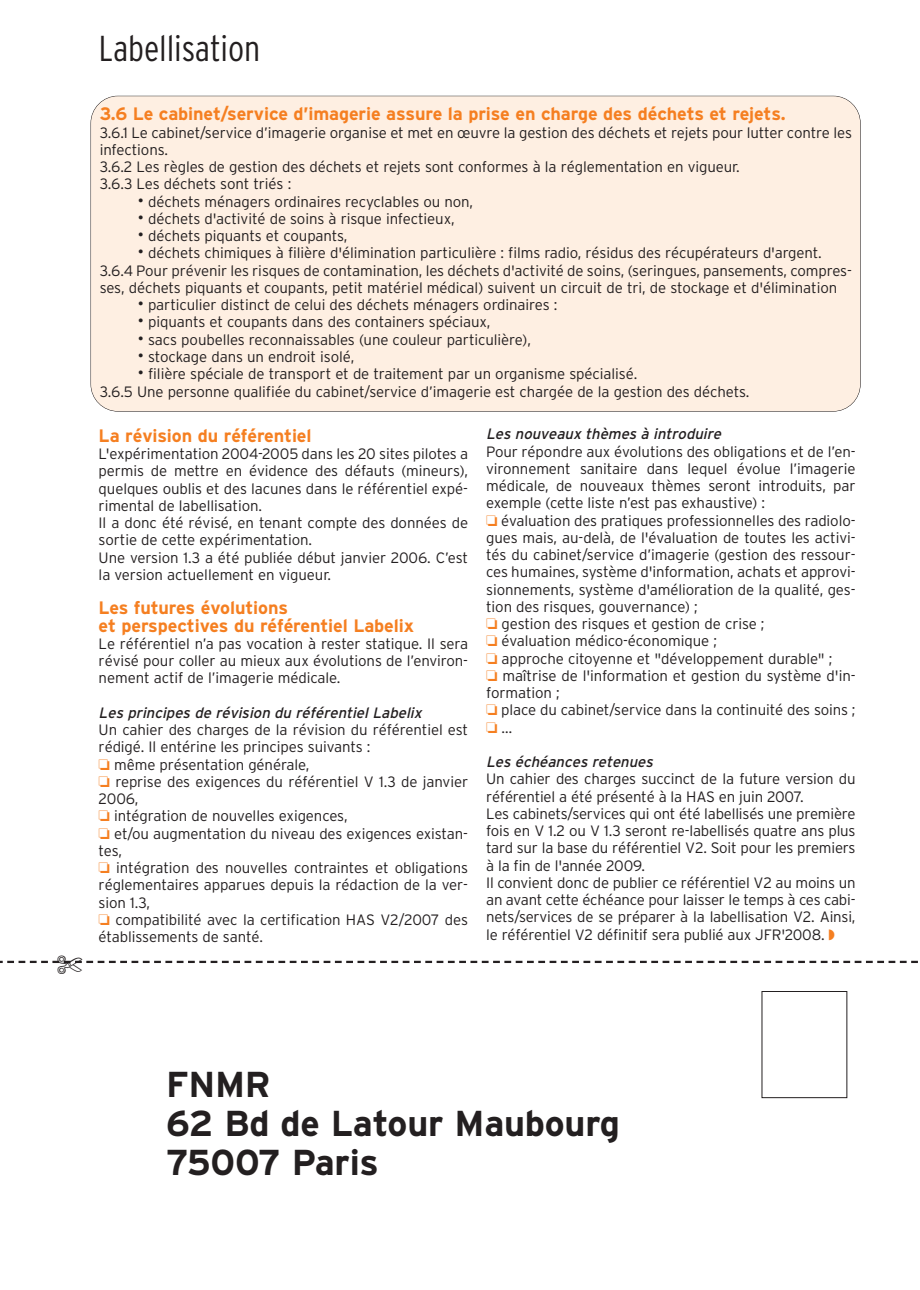
<style>
.page{position:relative;width:920px;height:1290px;background:#fff}
.page>*{position:absolute;margin:0;border:0;box-sizing:border-box;transform-origin:0 0}
.t1{font:700 36px/39px "Interstate";letter-spacing:-.005em;color:#231f20}
.t2{font:300 condensed 36px "Interstate";letter-spacing:-.005em;color:#231f20}
.t3{font:700 18px/17.2px "Interstate";letter-spacing:-.005em;color:#f57f21}
.t4{font:300 15px/17.2px "Interstate";letter-spacing:-.005em;color:#231f20}
.t5{font:italic 15px "Interstate";color:#231f20}
.s1{font-size:18px}
.s2{color:#f57f21}
</style>
<div class="page">
<div style="left:91px;top:96px;width:769px;height:315px;background:#feefe2;border-radius:27px"></div>
<div style="left:762px;top:991px;width:85px;height:107px;border:1px solid #231f20"></div>
<svg style="left:0;top:960px;width:918px;height:3px"></svg>
<h1 class="t2" style="left:99px;top:27px;width:163px">Labellisation</h1>
<p class="t3" style="left:100px;top:106px;width:687px">3.6 Le cabinet/service d’imagerie assure la prise en charge des déchets et rejets.</p>
<p class="t4" style="left:100px;top:124px;width:754px">3.6.1 Le cabinet/service d’imagerie organise et met en œuvre la gestion des déchets et rejets pour lutter contre les infections.<br>3.6.2 Les règles de gestion des déchets et rejets sont conformes à la réglementation en vigueur.<br>3.6.3 Les déchets sont triés :</p>
<p class="t4" style="left:137px;top:193px;width:337px"><span class="s1">•</span> déchets ménagers ordinaires recyclables ou non,</p>
<p class="t4" style="left:137px;top:210px;width:319px"><span class="s1">•</span> déchets d'activité de soins à risque infectieux,</p>
<p class="t4" style="left:137px;top:227px;width:212px"><span class="s1">•</span> déchets piquants et coupants,</p>
<p class="t4" style="left:100px;top:245px;width:754px;text-indent:38px"><span class="s1">•</span> déchets chimiques à filière d'élimination particulière : films radio, résidus des récupérateurs d'argent.<br>3.6.4 Pour prévenir les risques de contamination, les déchets d'activité de soins, (seringues, pansements, compres&shy;ses, déchets piquants et coupants, petit matériel médical) suivent un circuit de tri, de stockage et d'élimination</p>
<p class="t4" style="left:137px;top:296px;width:422px"><span class="s1">•</span> particulier distinct de celui des déchets ménagers ordinaires :</p>
<p class="t4" style="left:137px;top:314px;width:355px"><span class="s1">•</span> piquants et coupants dans des containers spéciaux,</p>
<p class="t4" style="left:137px;top:331px;width:395px"><span class="s1">•</span> sacs poubelles reconnaissables (une couleur particulière),</p>
<p class="t4" style="left:137px;top:348px;width:218px"><span class="s1">•</span> stockage dans un endroit isolé,</p>
<p class="t4" style="left:100px;top:365px;width:651px;text-indent:38px"><span class="s1">•</span> filière spéciale de transport et de traitement par un organisme spécialisé.<br>3.6.5 Une personne qualifiée du cabinet/service d’imagerie est chargée de la gestion des déchets.</p>
<p class="t3" style="left:99px;top:427px;width:214px">La révision du référentiel</p>
<p class="t4" style="left:99px;top:445px;width:371px">L'expérimentation 2004-2005 dans les 20 sites pilotes a permis de mettre en évidence des défauts (mineurs), quelques oublis et des lacunes dans le référentiel expé&shy;rimental de labellisation.<br>Il a donc été révisé, en tenant compte des données de sortie de cette expérimentation.<br>Une version 1.3 a été publiée début janvier 2006. C’est la version actuellement en vigueur.</p>
<p class="t3" style="left:99px;top:599px;width:317px">Les futures évolutions<br>et perspectives du référentiel Labelix</p>
<p class="t4" style="left:99px;top:635px;width:371px;text-align:justify">Le référentiel n’a pas vocation à rester statique. Il sera révisé pour coller au mieux aux évolutions de l’environ&shy;nement actif de l’imagerie médicale.</p>
<p class="t5" style="left:99px;top:704px;width:327px">Les principes de révision du référentiel Labelix</p>
<p class="t4" style="left:99px;top:721px;width:371px">Un cahier des charges de la révision du référentiel est rédigé. Il entérine les principes suivants :<br><span class="s2">❏</span> même présentation générale,<br><span class="s2">❏</span> reprise des exigences du référentiel V 1.3 de janvier 2006,<br><span class="s2">❏</span> intégration de nouvelles exigences,<br><span class="s2">❏</span> et/ou augmentation du niveau des exigences existan&shy;tes,<br><span class="s2">❏</span> intégration des nouvelles contraintes et obligations réglementaires apparues depuis la rédaction de la ver&shy;sion 1.3,<br><span class="s2">❏</span> compatibilité avec la certification HAS V2/2007 des établissements de santé.</p>
<p class="t5" style="left:486px;top:425px;width:239px">Les nouveaux thèmes à introduire</p>
<p class="t4" style="left:486px;top:443px;width:371px">Pour répondre aux évolutions des obligations et de l’en&shy;vironnement sanitaire dans lequel évolue l’imagerie médicale, de nouveaux thèmes seront introduits, par exemple (cette liste n’est pas exhaustive) :<br><span class="s2">❏</span> évaluation des pratiques professionnelles des radiolo&shy;gues mais, au-delà, de l'évaluation de toutes les activi&shy;tés du cabinet/service d’imagerie (gestion des ressour&shy;ces humaines, système d'information, achats et approvi&shy;sionnements, système d'amélioration de la qualité, ges&shy;tion des risques, gouvernance) ;<br><span class="s2">❏</span> gestion des risques et gestion de crise ;<br><span class="s2">❏</span> évaluation médico-économique ;<br><span class="s2">❏</span> approche citoyenne et "développement durable" ;<br><span class="s2">❏</span> maîtrise de l'information et gestion du système d'in&shy;formation ;<br><span class="s2">❏</span> place du cabinet/service dans la continuité des soins ; <span class="s2">❏</span> …</p>
<p class="t5" style="left:486px;top:753px;width:171px">Les échéances retenues</p>
<p class="t4" style="left:486px;top:771px;width:371px">Un cahier des charges succinct de la future version du référentiel a été présenté à la HAS en juin 2007.<br>Les cabinets/services qui ont été labellisés une première fois en V 1.2 ou V 1.3 seront re-labellisés quatre ans plus tard sur la base du référentiel V2. Soit pour les premiers à la fin de l'année 2009.<br>Il convient donc de publier ce référentiel V2 au moins un an avant cette échéance pour laisser le temps à ces cabi&shy;nets/services de se préparer à la labellisation V2. Ainsi, le référentiel V2 définitif sera publié aux JFR'2008. <span class="s2">◗</span></p>
<h1 class="t1" style="left:166px;top:1065px;width:456px">FNMR<br>62 Bd de Latour Maubourg<br>75007 Paris</h1>
</div>
